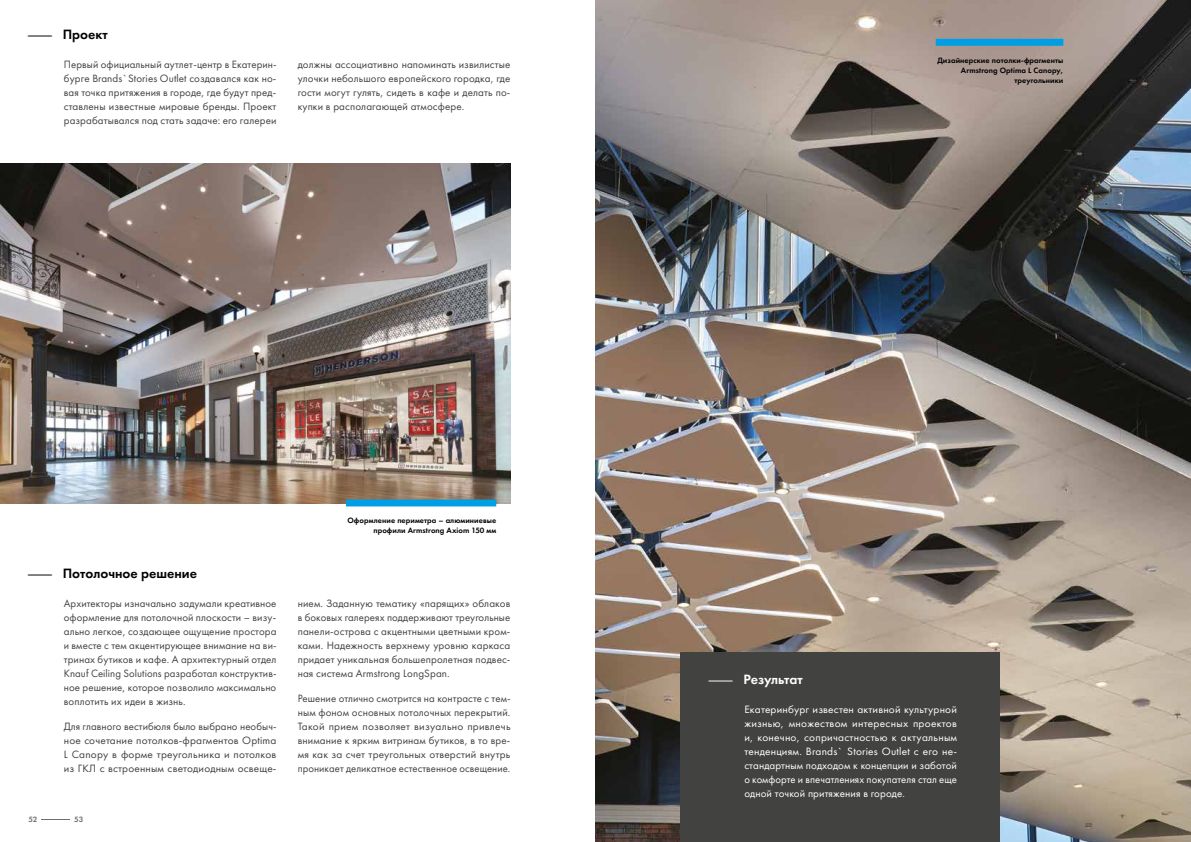
<style>
.page{position:relative;width:1191px;height:842px;background:#fff}
.page>*{position:absolute;margin:0;border:0;box-sizing:border-box;transform-origin:0 0}
.t1{font:600 14px "Futura PT";color:#000}
.t2{font:600 14px "Futura PT";letter-spacing:-.005em;color:#fff}
.t3{font:11px/14px "Futura PT";letter-spacing:.01em;color:#424241;text-align:justify}
.t4{font:11px/14px "Futura PT";letter-spacing:.005em;color:#fff;text-align:justify}
.t5{font:600 8px/10px "Futura PT";letter-spacing:.01em;color:#000;text-align:right}
.t6{font:600 8px "Futura PT";color:#706f6f}
.s1{font-weight:400}
</style>
<div class="page">
<svg style="left:42px;top:819px;width:28px;height:1px"></svg>
<img style="left:595px;top:0;width:596px;height:842px">
<img style="left:0;top:163px;width:510px;height:340px">
<div style="left:346px;top:499px;width:150px;height:7px;background:#009fe3"></div>
<div style="left:935px;top:39px;width:128px;height:7px;background:#009fe3"></div>
<div style="left:680px;top:652px;width:319px;height:190px;background:#424241"></div>
<p class="t1" style="left:26px;top:26px;width:84px"><span class="s1">—</span> Проект</p>
<p class="t3" style="left:64px;top:57px;width:214px">Первый официальный аутлет-центр в Екатерин&shy;бурге Brands`Stories Outlet создавался как но&shy;вая точка притяжения в городе, где будут пред&shy;ставлены известные мировые бренды. Проект разрабатывался под стать задаче: его галереи</p>
<p class="t3" style="left:298px;top:57px;width:214px">должны ассоциативно напоминать извилистые улочки небольшого европейского городка, где гости могут гулять, сидеть в кафе и делать по&shy;купки в располагающей атмосфере.</p>
<p class="t1" style="left:26px;top:564px;width:173px"><span class="s1">—</span> Потолочное решение</p>
<p class="t3" style="left:64px;top:596px;width:214px">Архитекторы изначально задумали креативное оформление для потолочной плоскости – визу&shy;ально легкое, создающее ощущение простора и вместе с тем акцентирующее внимание на ви&shy;тринах бутиков и кафе. А архитектурный отдел Knauf Ceiling Solutions разработал конструктив&shy;ное решение, которое позволило максимально воплотить их идеи в жизнь.</p>
<p class="t3" style="left:64px;top:719px;width:214px">Для главного вестибюля было выбрано необыч&shy;ное сочетание потолков-фрагментов Optima L Canopy в форме треугольника и потолков из ГКЛ с встроенным светодиодным освеще-</p>
<p class="t6" style="left:28px;top:814px;width:11px">52</p>
<p class="t6" style="left:74px;top:814px;width:11px">53</p>
<p class="t5" style="left:347px;top:516px;width:150px">Оформление периметра – алюминиевые профили Armstrong Axiom 150 мм</p>
<p class="t3" style="left:298px;top:596px;width:214px">нием. Заданную тематику «парящих» облаков в боковых галереях поддерживают треугольные панели-острова с акцентными цветными кром&shy;ками. Надежность верхнему уровню каркаса придает уникальная большепролетная подвес&shy;ная система Armstrong LongSpan.</p>
<p class="t3" style="left:298px;top:691px;width:214px">Решение отлично смотрится на контрасте с тем&shy;ным фоном основных потолочных перекрытий.<br>Такой прием позволяет визуально привлечь внимание к ярким витринам бутиков, в то вре&shy;мя как за счет треугольных отверстий внутрь проникает деликатное естественное освещение.</p>
<p class="t5" style="left:937px;top:55px;width:127px">Дизайнерские потолки-фрагменты<br>Armstrong Optima L Canopy, треугольники</p>
<p class="t2" style="left:706px;top:670px;width:98px"><span class="s1">—</span> Результат</p>
<p class="t4" style="left:744px;top:702px;width:214px">Екатеринбург известен активной культурной жизнью, множеством интересных проектов и, конечно, сопричастностью к актуальным тенденциям. Brands` Stories Outlet с его не&shy;стандартным подходом к концепции и заботой о комфорте и впечатлениях покупателя стал еще одной точкой притяжения в городе.</p>
</div>
